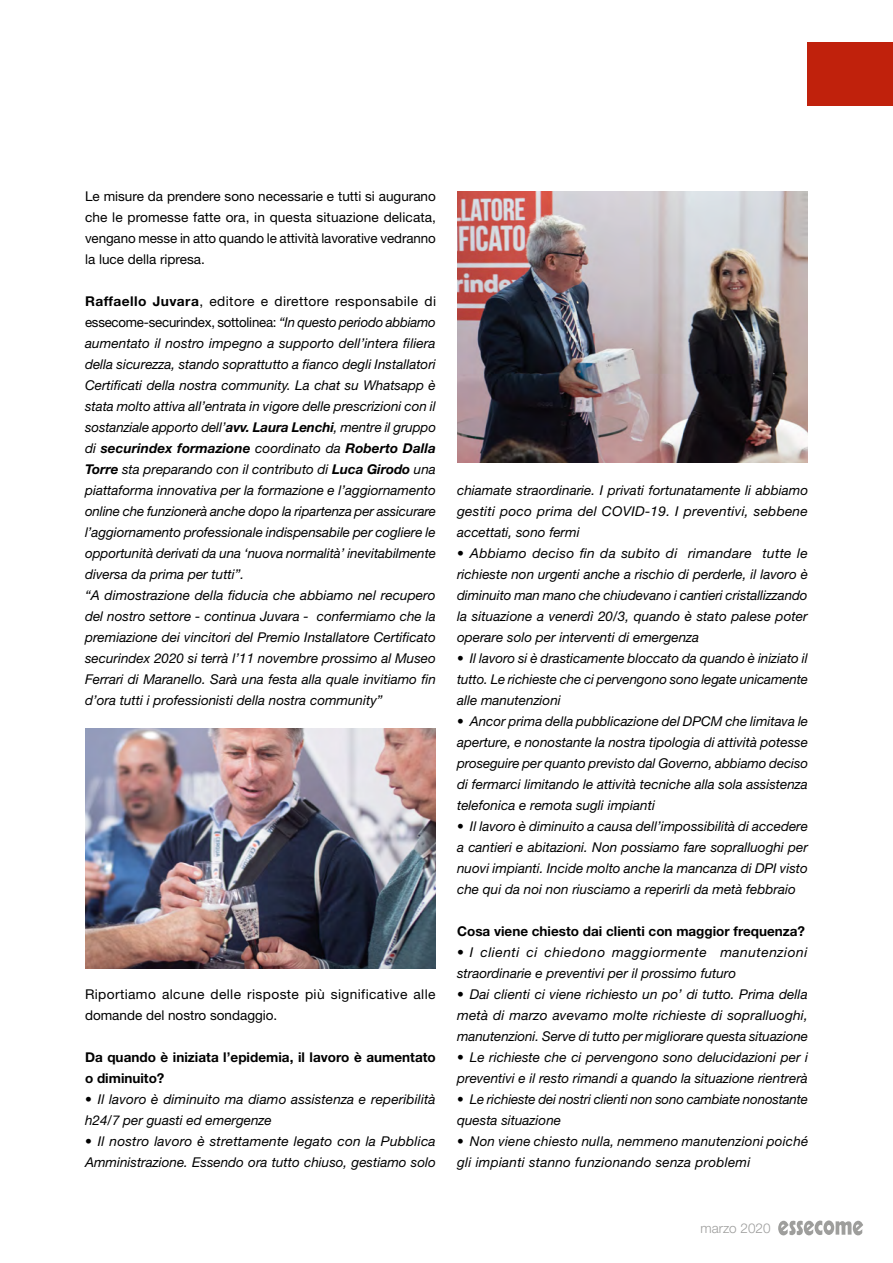
<style>
.page{position:relative;width:893px;height:1263px;background:#fff}
.page>*{position:absolute;margin:0;border:0;box-sizing:border-box;transform-origin:0 0}
.t1{font:italic 13.5px/21px "Helvetica Neue LT Std";color:#000}
.t2{font:13.5px/21px "Helvetica Neue LT Std";color:#000;text-align:justify}
.t3{font:700 13.5px/21px "Helvetica Neue LT Std";color:#000}
.t4{font:italic 13.5px/21px "Helvetica Neue LT Std";letter-spacing:.02em;color:#000}
.t5{font:13.5px/21px "Helvetica Neue LT Std";letter-spacing:.025em;color:#000}
.t6{font:300 13.5px "Helvetica Neue LT Std";color:#9d9d9c}
.s1{font-weight:700;font-style:normal}
.s2{font-style:normal}
.s3{font-weight:700}
</style>
<div class="page">
<div style="left:808px;top:43px;width:85px;height:63px;background:#c0210c"></div>
<img style="left:457px;top:191px;width:351px;height:271px">
<img style="left:85px;top:728px;width:351px;height:240px">
<svg style="left:778px;top:1220px;width:85px;height:16px"></svg>
<p class="t2" style="left:85px;top:185px;width:353px">Le misure da prendere sono necessarie e tutti si augurano che le promesse fatte ora, in questa situazione delicata, vengano messe in atto quando le attività lavorative vedranno la luce della ripresa.</p>
<p class="t1" style="left:85px;top:290px;width:353px"><span class="s1">Raffaello Juvara</span><span class="s2">, editore e direttore responsabile di essecome-securindex, sottolinea:</span> “In questo periodo abbiamo aumentato il nostro impegno a supporto dell’intera filiera della sicurezza, stando soprattutto a fianco degli Installatori Certificati della nostra community. La chat su Whatsapp è stata molto attiva all’entrata in vigore delle prescrizioni con il sostanziale apporto dell’<span class="s3">avv. Laura Lenchi</span>, mentre il gruppo di <span class="s3">securindex formazione</span> coordinato da <span class="s3">Roberto Dalla Torre</span> sta preparando con il contributo di <span class="s3">Luca Girodo</span> una piattaforma innovativa per la formazione e l’aggiornamento online che funzionerà anche dopo la ripartenza per assicurare l’aggiornamento professionale indispensabile per cogliere le opportunità derivati da una ‘nuova normalità’ inevitabilmente diversa da prima per tutti”.<br>“A dimostrazione della fiducia che abbiamo nel recupero del nostro settore - continua Juvara - confermiamo che la premiazione dei vincitori del Premio Installatore Certificato securindex 2020 si terrà l’11 novembre prossimo al Museo Ferrari di Maranello. Sarà una festa alla quale invitiamo fin d’ora tutti i professionisti della nostra community”</p>
<p class="t5" style="left:85px;top:983px;width:352px">Riportiamo alcune delle risposte più significative alle domande del nostro sondaggio.</p>
<p class="t3" style="left:85px;top:1046px;width:352px">Da quando è iniziata l’epidemia, il lavoro è aumentato o diminuito?</p>
<p class="t1" style="left:85px;top:1088px;width:352px">• Il lavoro è diminuito ma diamo assistenza e reperibilità h24/7 per guasti ed emergenze</p>
<p class="t1" style="left:85px;top:1130px;width:352px">• Il nostro lavoro è strettamente legato con la Pubblica<br>Amministrazione. Essendo ora tutto chiuso, gestiamo solo</p>
<p class="t1" style="left:457px;top:479px;width:352px;text-align:justify">chiamate straordinarie. I privati fortunatamente li abbiamo gestiti poco prima del COVID-19. I preventivi, sebbene accettati, sono fermi</p>
<p class="t1" style="left:457px;top:542px;width:352px;text-align:justify">• Abbiamo deciso fin da subito di rimandare tutte le richieste non urgenti anche a rischio di perderle, il lavoro è diminuito man mano che chiudevano i cantieri cristallizzando la situazione a venerdì 20/3, quando è stato palese poter operare solo per interventi di emergenza</p>
<p class="t1" style="left:457px;top:647px;width:352px;text-align:justify">• Il lavoro si è drasticamente bloccato da quando è iniziato il tutto. Le richieste che ci pervengono sono legate unicamente alle manutenzioni</p>
<p class="t1" style="left:457px;top:710px;width:353px;text-align:justify">• Ancor prima della pubblicazione del DPCM che limitava le aperture, e nonostante la nostra tipologia di attività potesse proseguire per quanto previsto dal Governo, abbiamo deciso di fermarci limitando le attività tecniche alla sola assistenza telefonica e remota sugli impianti</p>
<p class="t1" style="left:457px;top:815px;width:352px;text-align:justify">• Il lavoro è diminuito a causa dell’impossibilità di accedere a cantieri e abitazioni. Non possiamo fare sopralluoghi per nuovi impianti. Incide molto anche la mancanza di DPI visto che qui da noi non riusciamo a reperirli da metà febbraio</p>
<p class="t3" style="left:457px;top:920px;width:349px">Cosa viene chiesto dai clienti con maggior frequenza?</p>
<p class="t4" style="left:457px;top:941px;width:352px">• I clienti ci chiedono maggiormente manutenzioni straordinarie e preventivi per il prossimo futuro</p>
<p class="t1" style="left:457px;top:983px;width:352px;text-align:justify">• Dai clienti ci viene richiesto un po’ di tutto. Prima della metà di marzo avevamo molte richieste di sopralluoghi, manutenzioni. Serve di tutto per migliorare questa situazione</p>
<p class="t1" style="left:457px;top:1046px;width:352px">• Le richieste che ci pervengono sono delucidazioni per i preventivi e il resto rimandi a quando la situazione rientrerà</p>
<p class="t1" style="left:457px;top:1088px;width:352px">• Le richieste dei nostri clienti non sono cambiate nonostante questa situazione</p>
<p class="t1" style="left:457px;top:1130px;width:353px">• Non viene chiesto nulla, nemmeno manutenzioni poiché gli impianti stanno funzionando senza problemi</p>
<p class="t6" style="left:700px;top:1220px;width:72px">marzo 2020</p>
</div>
